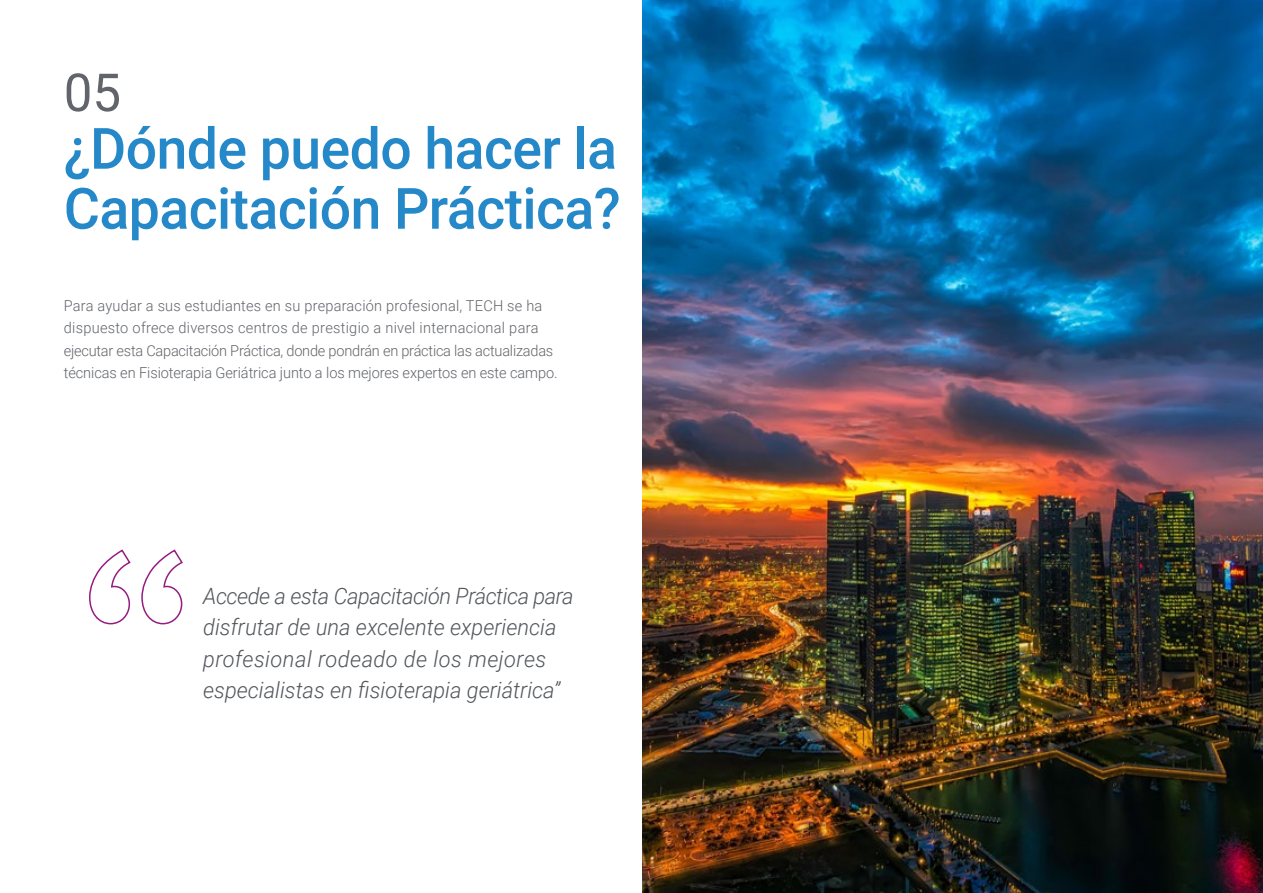
<style>
.page{position:relative;width:1263px;height:893px;background:#fff}
.page>*{position:absolute;margin:0;border:0;box-sizing:border-box;transform-origin:0 0}
.t1{font:500 57px/60px "Roboto";letter-spacing:-.01em;color:#2488c9}
.t2{font:52.5px "Roboto";color:#61646a}
.t3{font:italic 300 22.5px/31.5px "Roboto";color:#52555b}
.t4{font:300 15px/22.5px "Roboto";letter-spacing:-.005em;color:#61646a}
</style>
<div class="page">
<svg style="left:89px;top:549px;width:94px;height:76px"></svg>
<img style="left:642px;top:0;width:621px;height:893px">
<h2 class="t2" style="left:64px;top:56px;width:59px">05</h2>
<h1 class="t1" style="left:64px;top:116px;width:558px">¿Dónde puedo hacer la<br>Capacitación Práctica?</h1>
<p class="t4" style="left:64px;top:293px;width:495px">Para ayudar a sus estudiantes en su preparación profesional, TECH se ha dispuesto ofrece diversos centros de prestigio a nivel internacional para ejecutar esta Capacitación Práctica, donde pondrán en práctica las actualizadas técnicas en Fisioterapia Geriátrica junto a los mejores expertos en este campo.</p>
<h3 class="t3" style="left:203px;top:579px;width:372px">Accede a esta Capacitación Práctica para disfrutar de una excelente experiencia profesional rodeado de los mejores especialistas en fisioterapia geriátrica”</h3>
</div>
